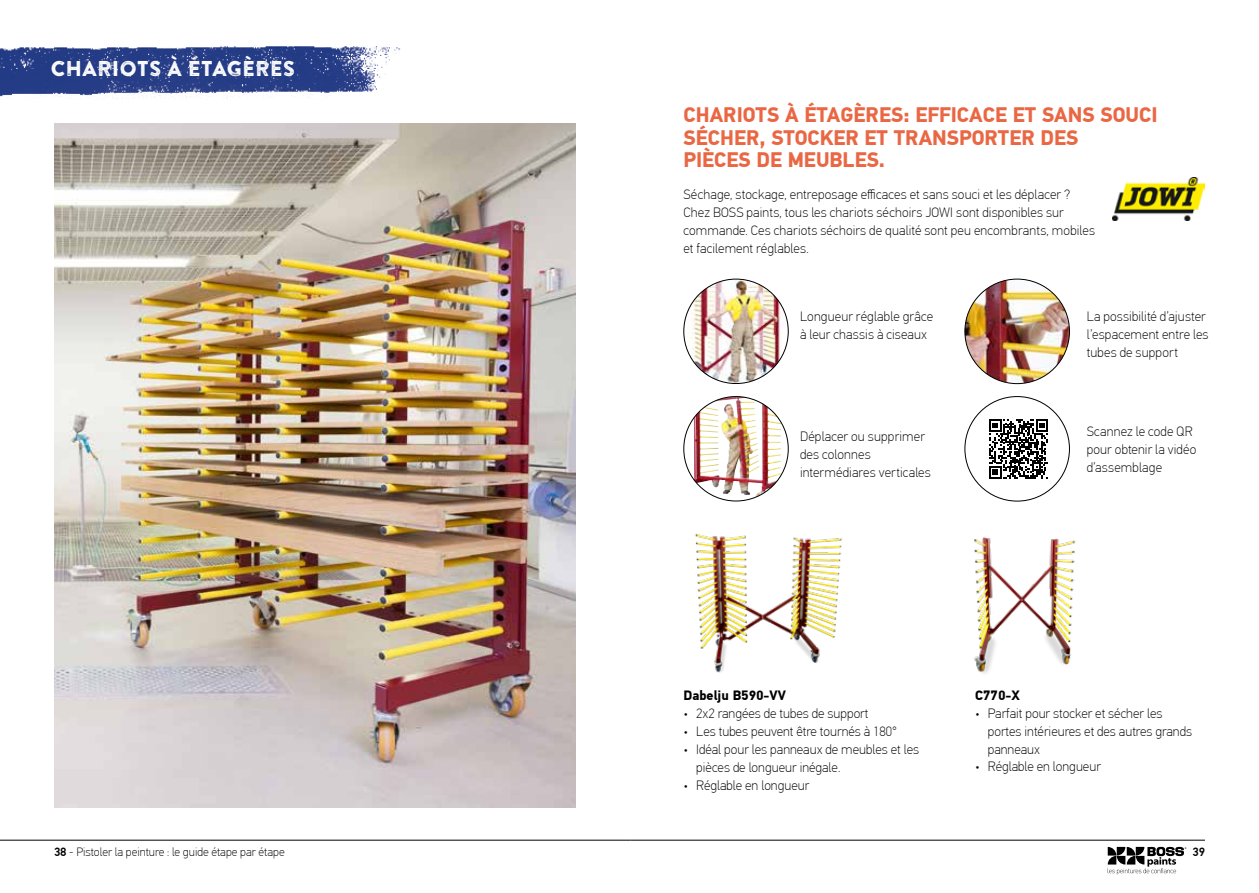
<style>
.page{position:relative;width:1259px;height:893px;background:#fff}
.page>*{position:absolute;margin:0;border:0;box-sizing:border-box;transform-origin:0 0}
.t1{font:21.45px "Brandon Printed Two";color:#fff}
.t2{font:700 21px/22.5px "PF Din Text Pro";color:#ea6744}
.t3{font:100 13.5px/18px "PF Din Text Pro";letter-spacing:.005em;color:#000}
.t4{font:700 13.5px "PF Din Text Pro";color:#000}
.t5{font:100 12px "PF Din Text Pro";color:#000}
.t6{font:500 12px "PF Din Text Pro";color:#000}
.s1{font-weight:500}
</style>
<div class="page">
<hr style="left:0;top:840px;width:630px;height:1px;background:#000">
<hr style="left:630px;top:840px;width:575px;height:1px;background:#000">
<svg style="left:1107px;top:847px;width:79px;height:27px"></svg>
<img style="left:54px;top:123px;width:521px;height:685px">
<img style="left:0;top:46px;width:400px;height:53px">
<img style="left:684px;top:279px;width:104px;height:105px;border-radius:52px">
<img style="left:684px;top:397px;width:104px;height:104px;border-radius:50%">
<img style="left:700px;top:399px;width:37px;height:78px">
<img style="left:965px;top:279px;width:104px;height:105px;border-radius:52px">
<img style="left:974px;top:537px;width:102px;height:137px">
<img style="left:695px;top:533px;width:147px;height:140px">
<img style="left:1112px;top:178px;width:93px;height:43px">
<svg style="left:989px;top:419px;width:59px;height:59px"></svg>
<h1 class="t1" style="left:50px;top:55px;width:246px">CHARIOTS À ÉTAGÈRES</h1>
<h2 class="t2" style="left:683px;top:104px;width:475px">CHARIOTS À ÉTAGÈRES: EFFICACE ET SANS SOUCI<br>SÉCHER, STOCKER ET TRANSPORTER DES<br>PIÈCES DE MEUBLES.</h2>
<p class="t3" style="left:683px;top:185px;width:413px">Séchage, stockage, entreposage efficaces et sans souci et les déplacer ?<br>Chez BOSS paints, tous les chariots séchoirs JOWI sont disponibles sur commande. Ces chariots séchoirs de qualité sont peu encombrants, mobiles et facilement réglables.</p>
<p class="t3" style="left:800px;top:308px;width:135px">Longueur réglable grâce à leur chassis à ciseaux</p>
<p class="t3" style="left:800px;top:427px;width:132px">Déplacer ou supprimer des colonnes intermédiares verticales</p>
<p class="t3" style="left:1086px;top:308px;width:123px">La possibilité d’ajuster l’espacement entre les tubes de support</p>
<p class="t3" style="left:1086px;top:423px;width:111px">Scannez le code QR pour obtenir la vidéo d’assemblage</p>
<p class="t4" style="left:683px;top:687px;width:104px">Dabelju B590-VV</p>
<p class="t3" style="left:683px;top:704px;width:186px">• 2x2 rangées de tubes de support</p>
<p class="t3" style="left:683px;top:722px;width:215px">• Les tubes peuvent être tournés à 180°</p>
<p class="t3" style="left:696px;top:740px;width:224px;text-indent:-13px">• Idéal pour les panneaux de meubles et les pièces de longueur inégale.</p>
<p class="t3" style="left:683px;top:776px;width:127px">• Réglable en longueur</p>
<p class="t4" style="left:975px;top:687px;width:46px">C770-X</p>
<p class="t3" style="left:987px;top:704px;width:206px;text-indent:-13px">• Parfait pour stocker et sécher les portes intérieures et des autres grands panneaux</p>
<p class="t3" style="left:975px;top:758px;width:127px">• Réglable en longueur</p>
<p class="t5" style="left:54px;top:845px;width:232px"><span class="s1">38</span> - Pistoler la peinture : le guide étape par étape</p>
<p class="t6" style="left:1192px;top:844px;width:14px">39</p>
</div>
